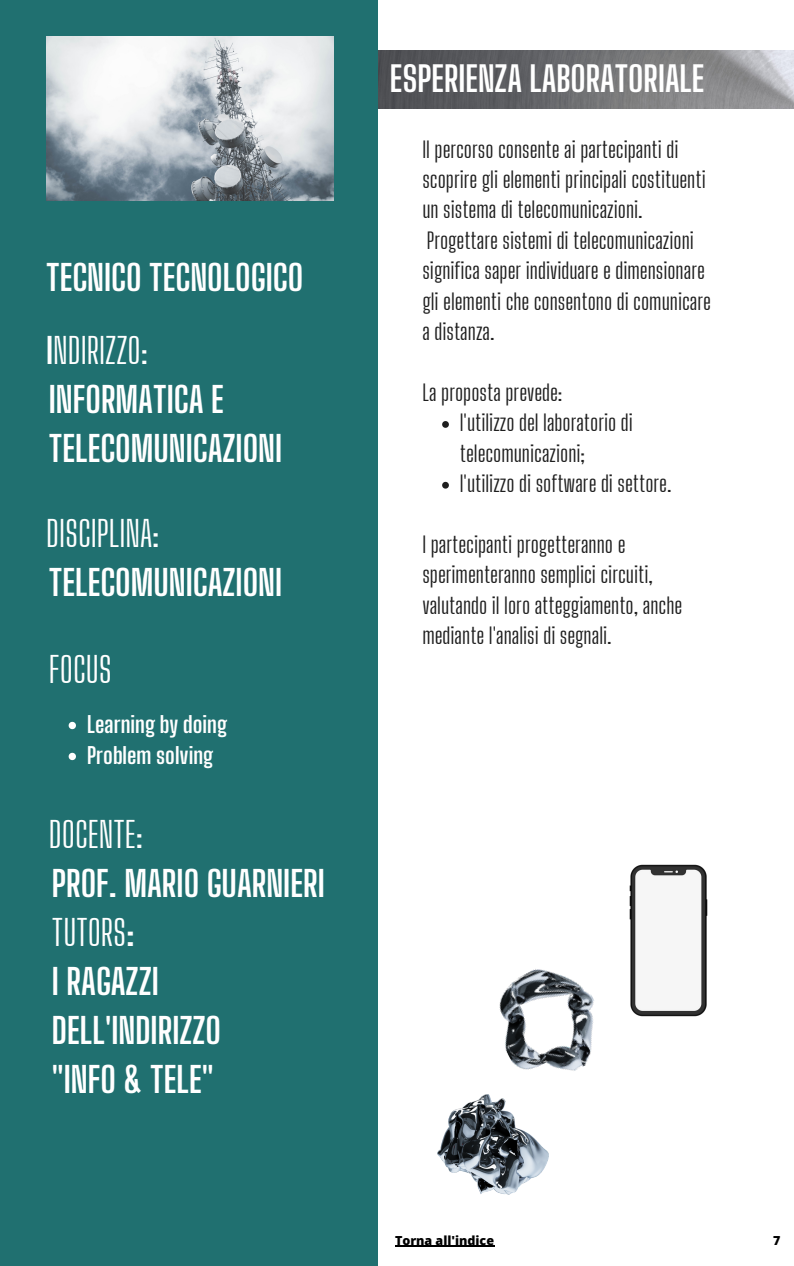
<style>
.page{position:relative;width:794px;height:1266px;background:#fff}
.page>*{position:absolute;margin:0;border:0;box-sizing:border-box;transform-origin:0 0}
.t1{font:700 35.25px/49px "Big Shoulders Display";color:#fff}
.t2{font:35.25px "Big Shoulders Display";color:#fff}
.t3{font:700 34.8px "Big Shoulders Display";color:#fff}
.t4{font:700 22.5px/31px "Big Shoulders Display";color:#fff}
.t5{font:21.98px/30.4px "Big Shoulders Display";color:#1e1e1e}
.t6{font:800 12.45px "Open Sans";color:#000}
.s1{font-weight:400}
</style>
<div class="page">
<img style="left:377px;top:50px;width:416px;height:58px">
<div style="left:0;top:0;width:377px;height:1266px;background:#207070"></div>
<img style="left:46px;top:37px;width:288px;height:163px">
<img style="left:629px;top:864px;width:79px;height:153px">
<img style="left:437px;top:1094px;width:111px;height:100px">
<img style="left:499px;top:969px;width:95px;height:102px">
<svg style="left:442px;top:421px;width:6px;height:7px"></svg>
<svg style="left:442px;top:482px;width:6px;height:6px"></svg>
<svg style="left:69px;top:722px;width:7px;height:7px"></svg>
<svg style="left:69px;top:753px;width:7px;height:7px"></svg>
<hr style="left:395px;top:1245px;width:99px;height:2px;background:#000">
<h1 class="t1" style="left:46px;top:241px;width:258px;line-height:73.1px">TECNICO TECNOLOGICO<br>I<span class="s1">NDIRIZZO:</span></h1>
<h1 class="t1" style="left:49px;top:375px;width:235px">INFORMATICA E<br>TELECOMUNICAZIONI</h1>
<h1 class="t2" style="left:46px;top:512px;width:115px">DISCIPLINA:</h1>
<h1 class="t1" style="left:49px;top:558px;width:235px">TELECOMUNICAZIONI</h1>
<h1 class="t2" style="left:49px;top:648px;width:64px">FOCUS</h1>
<p class="t4" style="left:87px;top:709px;width:141px">Learning by doing<br>Problem solving</p>
<h1 class="t2" style="left:49px;top:813px;width:95px">DOCENTE:</h1>
<h1 class="t1" style="left:52px;top:859px;width:274px">PROF. MARIO GUARNIERI<br><span class="s1">TUTORS</span>:<br>I RAGAZZI<br>DELL'INDIRIZZO<br>"INFO &amp; TELE"</h1>
<h2 class="t3" style="left:389px;top:58px;width:316px">ESPERIENZA LABORATORIALE</h2>
<p class="t5" style="left:422px;top:134px;width:290px">Il percorso consente ai partecipanti di scoprire gli elementi principali costituenti un sistema di telecomunicazioni.<br>Progettare sistemi di telecomunicazioni significa saper individuare e dimensionare gli elementi che consentono di comunicare a distanza.</p>
<p class="t5" style="left:422px;top:377px;width:141px">La proposta prevede:</p>
<p class="t5" style="left:459px;top:407px;width:213px">l'utilizzo del laboratorio di telecomunicazioni;<br>l'utilizzo di software di settore.</p>
<p class="t5" style="left:422px;top:529px;width:261px">I partecipanti progetteranno e sperimenteranno semplici circuiti, valutando il loro atteggiamento, anche mediante l'analisi di segnali.</p>
<p class="t6" style="left:395px;top:1231px;width:100px">Torna all'indice</p>
<p class="t6" style="left:772px;top:1231px;width:9px">7</p>
</div>
